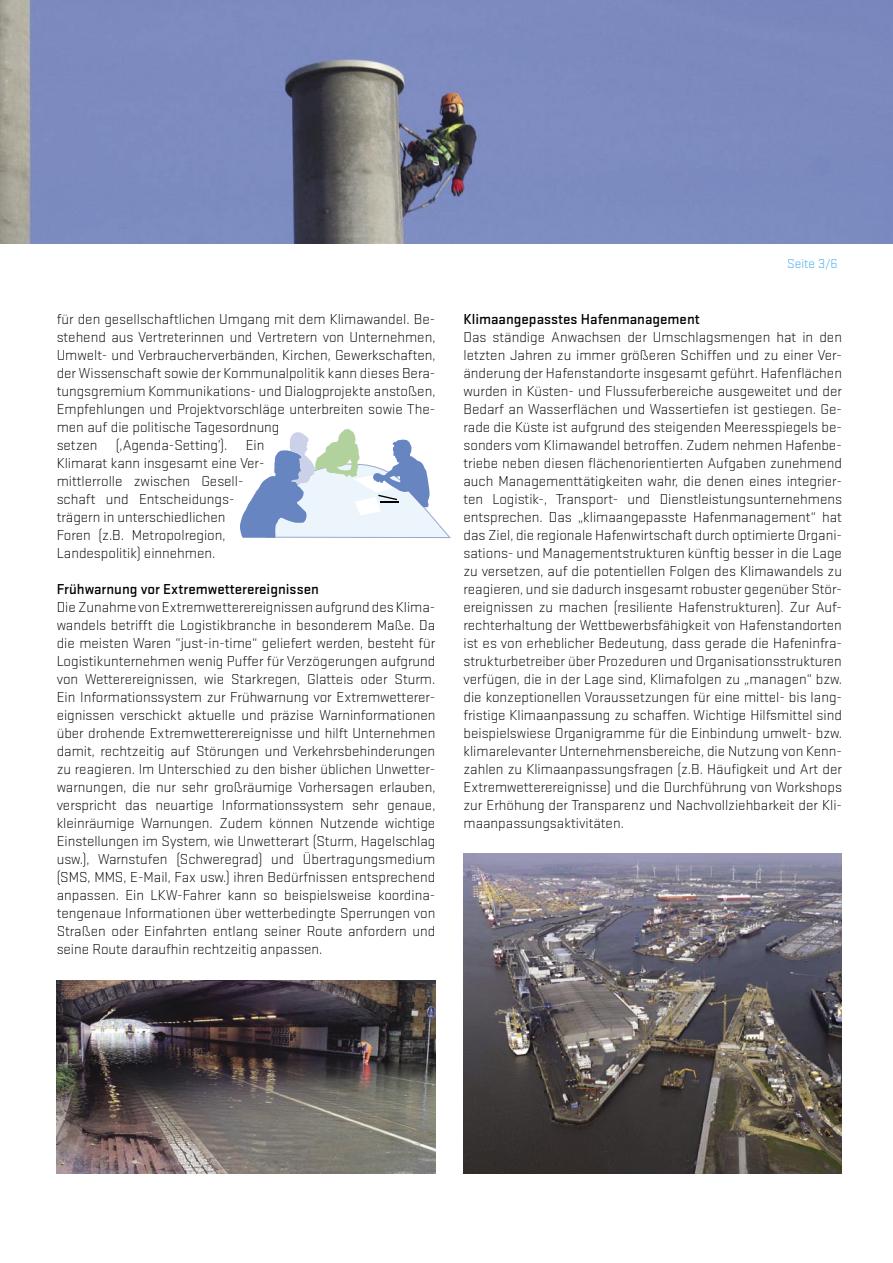
<style>
.page{position:relative;width:893px;height:1263px;background:#fff}
.page>*{position:absolute;margin:0;border:0;box-sizing:border-box;transform-origin:0 0}
.Paragraph{font:300 15px/18px "Stratum 1";color:#000;text-align:justify}
.t1{font:500 15px "Stratum 1";color:#000}
.t2{font:300 13.5px "Stratum 1";color:#36a7e9}
</style>
<div class="page">
<img style="left:463px;top:854px;width:379px;height:319px">
<img style="left:57px;top:981px;width:379px;height:192px">
<img style="left:0;top:0;width:893px;height:243px">
<svg style="left:240px;top:429px;width:211px;height:109px"></svg>
<p class="Paragraph" style="left:57px;top:310px;width:380px;text-align:left">für den gesellschaftlichen Umgang mit dem Klimawandel. Be&shy;stehend aus Vertreterinnen und Vertretern von Unternehmen, Umwelt- und Verbraucherverbänden, Kirchen, Gewerkschaften, der Wissenschaft sowie der Kommunalpolitik kann dieses Bera&shy;tungsgremium Kommunikations- und Dialogprojekte anstoßen, Empfehlungen und Projektvorschläge unterbreiten sowie The&shy;men auf die politische Tagesordnung<br>setzen (‚Agenda-Setting’). Ein<br>Klimarat kann insgesamt eine Ver-<br>mittlerrolle zwischen Gesell-<br>schaft und Entscheidungs-<br>trägern in unterschiedlichen<br>Foren (z.B. Metropolregion,<br>Landespolitik) einnehmen.</p>
<p class="t1" style="left:57px;top:579px;width:264px">Frühwarnung vor Extremwetterereignissen</p>
<p class="Paragraph" style="left:57px;top:598px;width:380px">Die Zunahme von Extremwetterereignissen aufgrund des Klima&shy;wandels betrifft die Logistikbranche in besonderem Maße. Da die meisten Waren “just-in-time“ geliefert werden, besteht für Logistikunternehmen wenig Puffer für Verzögerungen aufgrund von Wetterereignissen, wie Starkregen, Glatteis oder Sturm.<br>Ein Informationssystem zur Frühwarnung vor Extremwetterer&shy;eignissen verschickt aktuelle und präzise Warninformationen über drohende Extremwetterereignisse und hilft Unternehmen damit, rechtzeitig auf Störungen und Verkehrsbehinderungen zu reagieren. Im Unterschied zu den bisher üblichen Unwetter&shy;warnungen, die nur sehr großräumige Vorhersagen erlauben, verspricht das neuartige Informationssystem sehr genaue, kleinräumige Warnungen. Zudem können Nutzende wichtige Einstellungen im System, wie Unwetterart (Sturm, Hagelschlag usw.), Warnstufen (Schweregrad) und Übertragungsmedium (SMS, MMS, E-Mail, Fax usw.) ihren Bedürfnissen entsprechend anpassen. Ein LKW-Fahrer kann so beispielsweise koordina&shy;tengenaue Informationen über wetterbedingte Sperrungen von Straßen oder Einfahrten entlang seiner Route anfordern und seine Route daraufhin rechtzeitig anpassen.</p>
<p class="t2" style="left:787px;top:255px;width:52px">Seite 3/6</p>
<p class="t1" style="left:463px;top:309px;width:238px">Klimaangepasstes Hafenmanagement</p>
<p class="Paragraph" style="left:463px;top:328px;width:380px">Das ständige Anwachsen der Umschlagsmengen hat in den letzten Jahren zu immer größeren Schiffen und zu einer Ver&shy;änderung der Hafenstandorte insgesamt geführt. Hafenflächen wurden in Küsten- und Flussuferbereiche ausgeweitet und der Bedarf an Wasserflächen und Wassertiefen ist gestiegen. Ge&shy;rade die Küste ist aufgrund des steigenden Meeresspiegels be&shy;sonders vom Klimawandel betroffen. Zudem nehmen Hafenbe&shy;triebe neben diesen flächenorientierten Aufgaben zunehmend auch Managementtätigkeiten wahr, die denen eines integrier&shy;ten Logistik-, Transport- und Dienstleistungsunternehmens entsprechen. Das „klimaangepasste Hafenmanagement“ hat das Ziel, die regionale Hafenwirtschaft durch optimierte Organi&shy;sations- und Managementstrukturen künftig besser in die Lage zu versetzen, auf die potentiellen Folgen des Klimawandels zu reagieren, und sie dadurch insgesamt robuster gegenüber Stör&shy;ereignissen zu machen (resiliente Hafenstrukturen). Zur Auf&shy;rechterhaltung der Wettbewerbsfähigkeit von Hafenstandorten ist es von erheblicher Bedeutung, dass gerade die Hafeninfra&shy;strukturbetreiber über Prozeduren und Organisationsstrukturen verfügen, die in der Lage sind, Klimafolgen zu „managen“ bzw. die konzeptionellen Voraussetzungen für eine mittel- bis lang&shy;fristige Klimaanpassung zu schaffen. Wichtige Hilfsmittel sind beispielswiese Organigramme für die Einbindung umwelt- bzw. klimarelevanter Unternehmensbereiche, die Nutzung von Kenn&shy;zahlen zu Klimaanpassungsfragen (z.B. Häufigkeit und Art der Extremwetterereignisse) und die Durchführung von Workshops zur Erhöhung der Transparenz und Nachvollziehbarkeit der Kli&shy;maanpassungsaktivitäten.</p>
</div>
